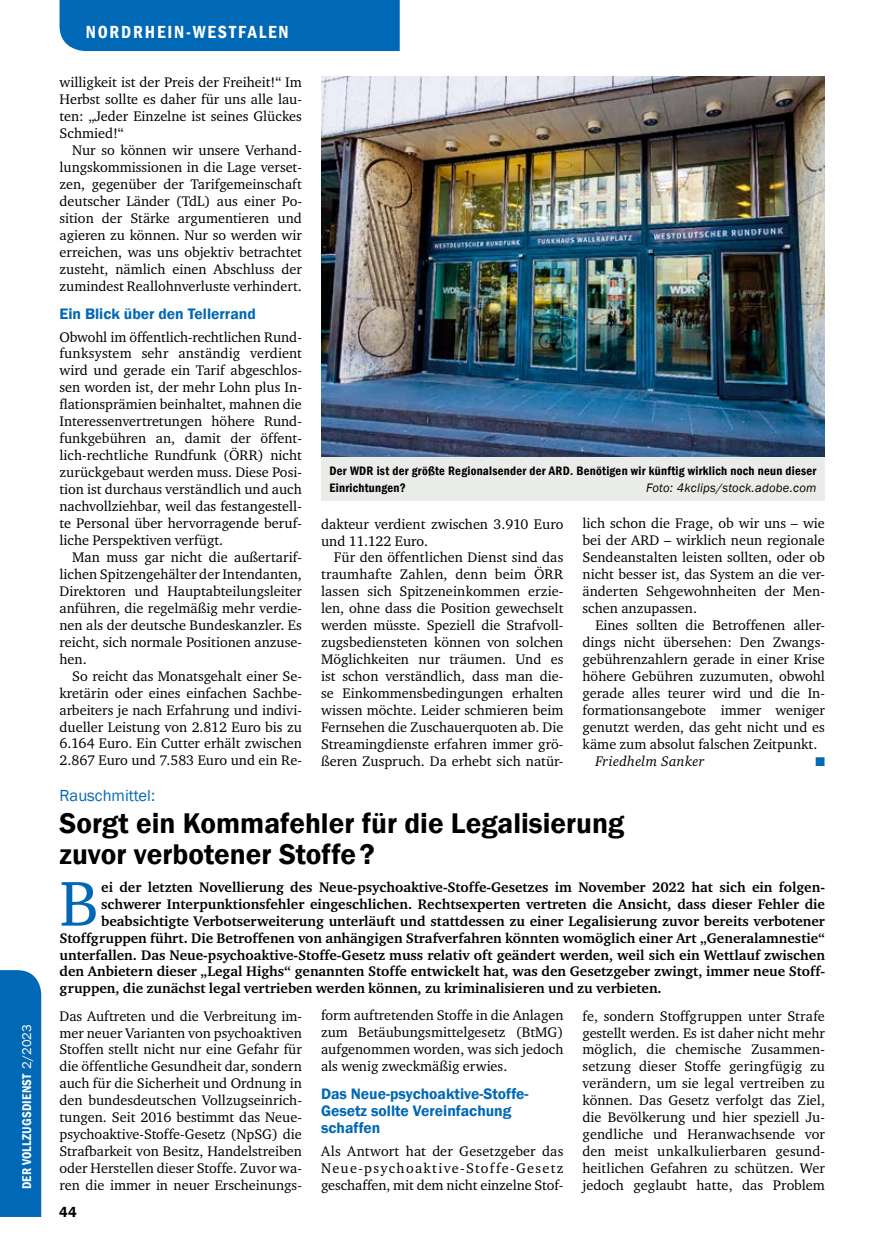
<style>
.page{position:relative;width:876px;height:1251px;background:#fff}
.page>*{position:absolute;margin:0;border:0;box-sizing:border-box;transform-origin:0 0}
.t1{font:64.8px "Charter ITC";color:#0068b5}
.t2{font:600 29.25px/30.8px "Franklin Gothic";color:#000}
.t3{font:600 condensed 18px "Franklin Gothic";letter-spacing:.1em;color:#fff}
.t4{font:16.5px "Franklin Gothic";color:#0068b5}
.t5{font:600 15.6px/17px "Franklin Gothic";color:#0068b5}
.t6{font:600 14.7px "Franklin Gothic";color:#000}
.t7{font:14.25px/17px "Charter ITC";color:#000;text-align:justify}
.t8{font:700 14.25px "Charter ITC";color:#000}
.t9{font:italic 14.25px "Charter ITC";letter-spacing:.015em;color:#000}
.t10{font:600 condensed 13.05px "Franklin Gothic";letter-spacing:.015em;color:#fff}
.t11{font:600 condensed 12.6px/17px "Franklin Gothic";letter-spacing:.02em;color:#000}
.t12{font:italic 12.6px "Franklin Gothic";letter-spacing:.02em;color:#000}
.t13{font:12.6px "Zapf Dingbats";color:#0068b5}
.s1{font-weight:400;font-stretch:normal}
</style>
<div class="page">
<div style="left:0;top:970px;width:41px;height:246px;background:#0068b5"></div>
<div style="left:60px;top:0;width:340px;height:51px;background:#0068b5"></div>
<img style="left:321px;top:77px;width:504px;height:380px">
<div style="left:321px;top:457px;width:504px;height:44px;background:#eaece9"></div>
<p class="t10" style="left:18px;top:1188px;width:166px;rotate:-90deg">DER VOLLZUGSDIENST <span class="s1">2/2023</span></p>
<p class="t3" style="left:86px;top:20px;width:204px">NORDRHEIN-WESTFALEN</p>
<p class="t7" style="left:60px;top:74px;width:244px">willigkeit ist der Preis der Freiheit!“ Im</p>
<p class="t7" style="left:60px;top:91px;width:244px">Herbst sollte es daher für uns alle lau-</p>
<p class="t7" style="left:60px;top:108px;width:244px">ten: „Jeder Einzelne ist seines Glückes</p>
<p class="t7" style="left:60px;top:125px;width:66px">Schmied!“</p>
<p class="t7" style="left:72px;top:141px;width:231px">Nur so können wir unsere Verhand-</p>
<p class="t7" style="left:60px;top:158px;width:244px">lungskommissionen in die Lage verset-</p>
<p class="t7" style="left:60px;top:175px;width:244px">zen, gegenüber der Tarifgemeinschaft</p>
<p class="t7" style="left:60px;top:192px;width:244px">deutscher Länder (TdL) aus einer Po-</p>
<p class="t7" style="left:60px;top:209px;width:244px">sition der Stärke argumentieren und</p>
<p class="t7" style="left:60px;top:226px;width:244px">agieren zu können. Nur so werden wir</p>
<p class="t7" style="left:60px;top:243px;width:244px">erreichen, was uns objektiv betrachtet</p>
<p class="t7" style="left:60px;top:260px;width:244px">zusteht, nämlich einen Abschluss der</p>
<p class="t7" style="left:60px;top:277px;width:244px">zumindest Reallohnverluste verhindert.</p>
<p class="t5" style="left:60px;top:305px;width:198px">Ein Blick über den Tellerrand</p>
<p class="t7" style="left:60px;top:328px;width:243px">Obwohl im öffentlich-rechtlichen Rund-</p>
<p class="t7" style="left:60px;top:345px;width:244px">funksystem sehr anständig verdient</p>
<p class="t7" style="left:60px;top:362px;width:244px">wird und gerade ein Tarif abgeschlos-</p>
<p class="t7" style="left:60px;top:379px;width:244px">sen worden ist, der mehr Lohn plus In-</p>
<p class="t7" style="left:60px;top:396px;width:244px">flationsprämien beinhaltet, mahnen die</p>
<p class="t7" style="left:60px;top:413px;width:243px">Interessenvertretungen höhere Rund-</p>
<p class="t7" style="left:60px;top:430px;width:244px">funkgebühren an, damit der öffent-</p>
<p class="t7" style="left:60px;top:447px;width:244px">lich-rechtliche Rundfunk (ÖRR) nicht</p>
<p class="t7" style="left:60px;top:463px;width:244px">zurückgebaut werden muss. Diese Posi-</p>
<p class="t7" style="left:60px;top:480px;width:244px">tion ist durchaus verständlich und auch</p>
<p class="t7" style="left:60px;top:497px;width:244px">nachvollziehbar, weil das festangestell-</p>
<p class="t7" style="left:60px;top:514px;width:244px">te Personal über hervorragende beruf-</p>
<p class="t7" style="left:60px;top:531px;width:165px">liche Perspektiven verfügt.</p>
<p class="t7" style="left:72px;top:548px;width:231px">Man muss gar nicht die außertarif-</p>
<p class="t7" style="left:60px;top:565px;width:244px">lichen Spitzengehälter der Intendanten,</p>
<p class="t7" style="left:60px;top:582px;width:244px">Direktoren und Hauptabteilungsleiter</p>
<p class="t7" style="left:60px;top:599px;width:244px">anführen, die regelmäßig mehr verdie-</p>
<p class="t7" style="left:60px;top:616px;width:244px">nen als der deutsche Bundeskanzler. Es</p>
<p class="t7" style="left:60px;top:633px;width:244px">reicht, sich normale Positionen anzuse-</p>
<p class="t7" style="left:60px;top:650px;width:29px">hen.</p>
<p class="t7" style="left:72px;top:667px;width:231px">So reicht das Monatsgehalt einer Se-</p>
<p class="t7" style="left:60px;top:684px;width:244px">kretärin oder eines einfachen Sachbe-</p>
<p class="t7" style="left:60px;top:701px;width:244px">arbeiters je nach Erfahrung und indivi-</p>
<p class="t7" style="left:60px;top:718px;width:244px">dueller Leistung von 2.812 Euro bis zu</p>
<p class="t7" style="left:60px;top:735px;width:244px">6.164 Euro. Ein Cutter erhält zwischen</p>
<p class="t7" style="left:60px;top:752px;width:244px">2.867 Euro und 7.583 Euro und ein Re-</p>
<p class="t11" style="left:330px;top:462px;width:488px">Der WDR ist der größte Regionalsender der ARD. Benötigen wir künftig wirklich noch neun dieser<br>Einrichtungen?</p>
<p class="t12" style="left:646px;top:479px;width:172px">Foto: 4kclips/stock.adobe.com</p>
<p class="t7" style="left:321px;top:515px;width:244px">dakteur verdient zwischen 3.910 Euro</p>
<p class="t7" style="left:321px;top:532px;width:109px">und 11.122 Euro.</p>
<p class="t7" style="left:334px;top:549px;width:231px">Für den öffentlichen Dienst sind das</p>
<p class="t7" style="left:321px;top:566px;width:244px">traumhafte Zahlen, denn beim ÖRR</p>
<p class="t7" style="left:321px;top:583px;width:244px">lassen sich Spitzeneinkommen erzie-</p>
<p class="t7" style="left:321px;top:600px;width:244px">len, ohne dass die Position gewechselt</p>
<p class="t7" style="left:321px;top:616px;width:244px">werden müsste. Speziell die Strafvoll-</p>
<p class="t7" style="left:321px;top:633px;width:244px">zugsbediensteten können von solchen</p>
<p class="t7" style="left:321px;top:650px;width:244px">Möglichkeiten nur träumen. Und es</p>
<p class="t7" style="left:321px;top:667px;width:244px">ist schon verständlich, dass man die-</p>
<p class="t7" style="left:321px;top:684px;width:244px">se Einkommensbedingungen erhalten</p>
<p class="t7" style="left:321px;top:701px;width:244px">wissen möchte. Leider schmieren beim</p>
<p class="t7" style="left:321px;top:718px;width:244px">Fernsehen die Zuschauerquoten ab. Die</p>
<p class="t7" style="left:321px;top:735px;width:244px">Streamingdienste erfahren immer grö-</p>
<p class="t7" style="left:321px;top:752px;width:244px">ßeren Zuspruch. Da erhebt sich natür-</p>
<p class="t7" style="left:583px;top:515px;width:244px">lich schon die Frage, ob wir uns – wie</p>
<p class="t7" style="left:583px;top:532px;width:244px">bei der ARD – wirklich neun regionale</p>
<p class="t7" style="left:583px;top:549px;width:244px">Sendeanstalten leisten sollten, oder ob</p>
<p class="t7" style="left:583px;top:566px;width:244px">nicht besser ist, das System an die ver-</p>
<p class="t7" style="left:583px;top:582px;width:244px">änderten Sehgewohnheiten der Men-</p>
<p class="t7" style="left:583px;top:599px;width:116px">schen anzupassen.</p>
<p class="t7" style="left:595px;top:616px;width:231px">Eines sollten die Betroffenen aller-</p>
<p class="t7" style="left:583px;top:633px;width:244px">dings nicht übersehen: Den Zwangs-</p>
<p class="t7" style="left:583px;top:650px;width:244px">gebührenzahlern gerade in einer Krise</p>
<p class="t7" style="left:583px;top:667px;width:244px">höhere Gebühren zuzumuten, obwohl</p>
<p class="t7" style="left:583px;top:684px;width:244px">gerade alles teurer wird und die In-</p>
<p class="t7" style="left:583px;top:701px;width:244px">formationsangebote immer weniger</p>
<p class="t7" style="left:583px;top:718px;width:244px">genutzt werden, das geht nicht und es</p>
<p class="t7" style="left:583px;top:735px;width:236px">käme zum absolut falschen Zeitpunkt.</p>
<p class="t9" style="left:595px;top:752px;width:111px">Friedhelm Sanker</p>
<p class="t13" style="left:815px;top:755px;width:11px">■</p>
<p class="t4" style="left:60px;top:785px;width:97px">Rauschmittel:</p>
<p class="t2" style="left:60px;top:808px;width:566px">Sorgt ein Kommafehler für die Legalisierung zuvor verbotener Stoffe?</p>
<p class="t1" style="left:60px;top:862px;width:41px">B</p>
<p class="t8" style="left:101px;top:877px;width:725px">ei der letzten Novellierung des Neue-psychoaktive-Stoffe-Gesetzes im November 2022 hat sich ein folgen-</p>
<p class="t8" style="left:101px;top:894px;width:725px">schwerer Interpunktionsfehler eingeschlichen. Rechtsexperten vertreten die Ansicht, dass dieser Fehler die</p>
<p class="t8" style="left:101px;top:911px;width:725px">beabsichtigte Verbotserweiterung unterläuft und stattdessen zu einer Legalisierung zuvor bereits verbotener</p>
<p class="t8" style="left:60px;top:928px;width:767px">Stoffgruppen führt. Die Betroffenen von anhängigen Strafverfahren könnten womöglich einer Art „Generalamnestie“</p>
<p class="t8" style="left:60px;top:945px;width:767px">unterfallen. Das Neue-psychoaktive-Stoffe-Gesetz muss relativ oft geändert werden, weil sich ein Wettlauf zwischen</p>
<p class="t8" style="left:60px;top:962px;width:767px">den Anbietern dieser „Legal Highs“ genannten Stoffe entwickelt hat, was den Gesetzgeber zwingt, immer neue Stoff-</p>
<p class="t8" style="left:60px;top:979px;width:604px">gruppen, die zunächst legal vertrieben werden können, zu kriminalisieren und zu verbieten.</p>
<p class="t7" style="left:60px;top:1006px;width:244px">Das Auftreten und die Verbreitung im&shy;mer neuer Varianten von psychoaktiven Stoffen stellt nicht nur eine Gefahr für die öffentliche Gesundheit dar, sondern auch für die Sicherheit und Ordnung in den bundesdeutschen Vollzugseinrich&shy;tungen. Seit 2016 bestimmt das Neue&shy;psychoaktive-Stoffe-Gesetz (NpSG) die Strafbarkeit von Besitz, Handelstreiben oder Herstellen dieser Stoffe. Zuvor wa&shy;ren die immer in neuer Erscheinungs-</p>
<p class="t7" style="left:321px;top:1006px;width:244px">form auftretenden Stoffe in die Anlagen zum Betäubungsmittelgesetz (BtMG) aufgenommen worden, was sich jedoch als wenig zweckmäßig erwies.</p>
<p class="t7" style="left:583px;top:1006px;width:244px">fe, sondern Stoffgruppen unter Strafe gestellt werden. Es ist daher nicht mehr möglich, die chemische Zusammen&shy;setzung dieser Stoffe geringfügig zu verändern, um sie legal vertreiben zu können. Das Gesetz verfolgt das Ziel, die Bevölkerung und hier speziell Ju&shy;gendliche und Heranwachsende vor den meist unkalkulierbaren gesund&shy;heitlichen Gefahren zu schützen. Wer jedoch geglaubt hatte, das Problem</p>
<p class="t5" style="left:321px;top:1085px;width:209px">Das Neue-psychoaktive-Stoffe-<br>Gesetz sollte Vereinfachung schaffen</p>
<p class="t7" style="left:321px;top:1142px;width:244px">Als Antwort hat der Gesetzgeber das Neue-psychoaktive-Stoffe-Gesetz geschaffen, mit dem nicht einzelne Stof-</p>
<p class="t6" style="left:59px;top:1202px;width:19px">44</p>
</div>
